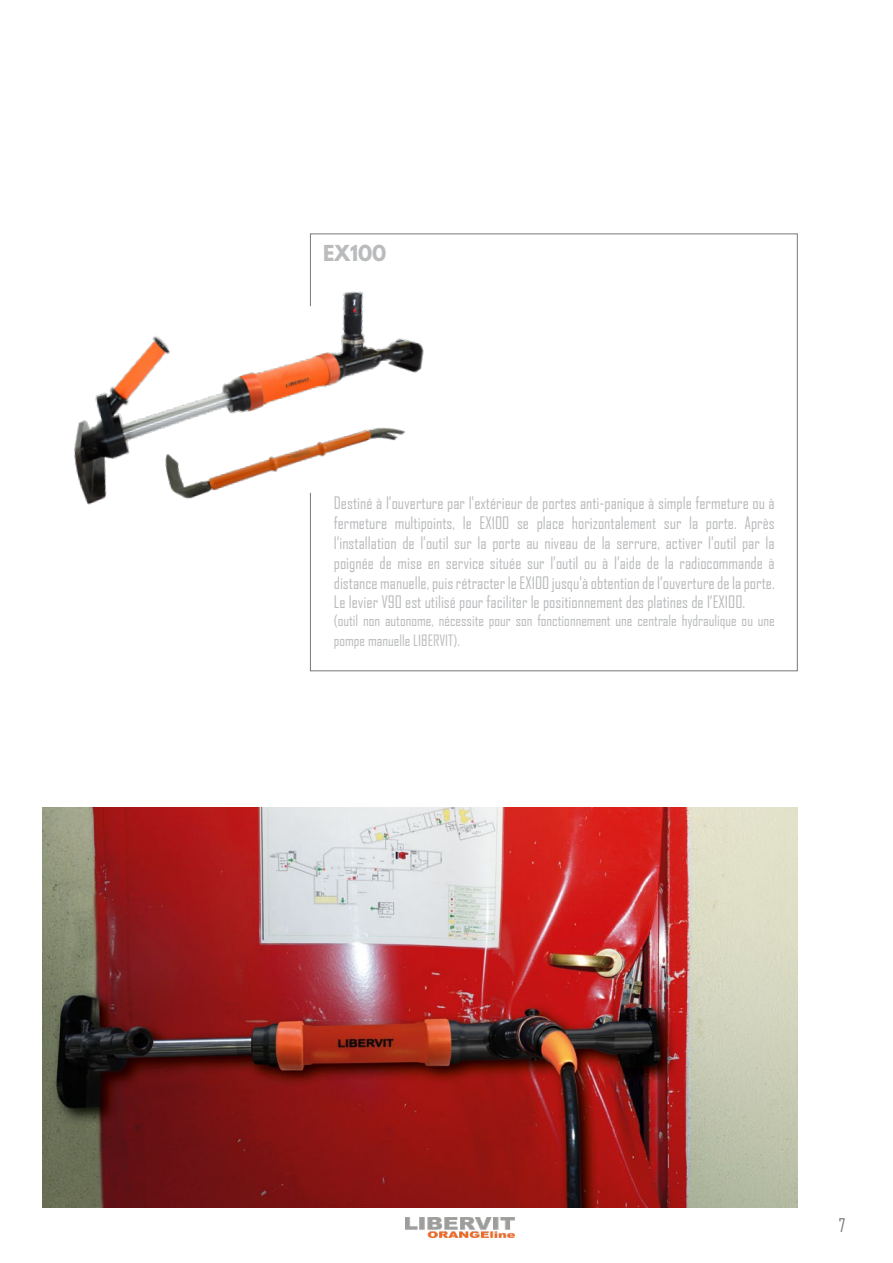
<style>
.page{position:relative;width:893px;height:1263px;background:#fff}
.page>*{position:absolute;margin:0;border:0;box-sizing:border-box;transform-origin:0 0}
.t1{font:700 19.5px "League Spartan";color:#babbbd}
.t2{font:18px "Agency FB";color:#76777a}
.t3{font:16.5px/19.8px "Agency FB";color:#babbbd;text-align:justify}
.t4{font:15px/19.8px "Agency FB";color:#babbbd}
</style>
<div class="page">
<img style="left:406px;top:1217px;width:108px;height:21px">
<svg style="left:310px;top:233px;width:488px;height:438px"></svg>
<img style="left:43px;top:808px;width:754px;height:400px">
<img style="left:74px;top:279px;width:373px;height:229px">
<img style="left:155px;top:399px;width:259px;height:108px">
<p class="t1" style="left:323px;top:238px;width:65px">EX100</p>
<p class="t3" style="left:334px;top:493px;width:442px">Destiné à l’ouverture par l'extérieur de portes anti-panique à simple fermeture ou à fermeture multipoints, le EX100 se place horizontalement sur la porte. Après l’installation de l’outil sur la porte au niveau de la serrure, activer l’outil par la poignée de mise en service située sur l’outil ou à l’aide de la radiocommande à distance manuelle, puis rétracter le EX100 jusqu’à obtention de l’ouverture de la porte.<br>Le levier V90 est utilisé pour faciliter le positionnement des platines de l’EX100.</p>
<p class="t4" style="left:334px;top:611px;width:442px">(outil non autonome, nécessite pour son fonctionnement une centrale hydraulique ou une pompe manuelle LIBERVIT).</p>
<p class="t2" style="left:839px;top:1214px;width:8px">7</p>
</div>
